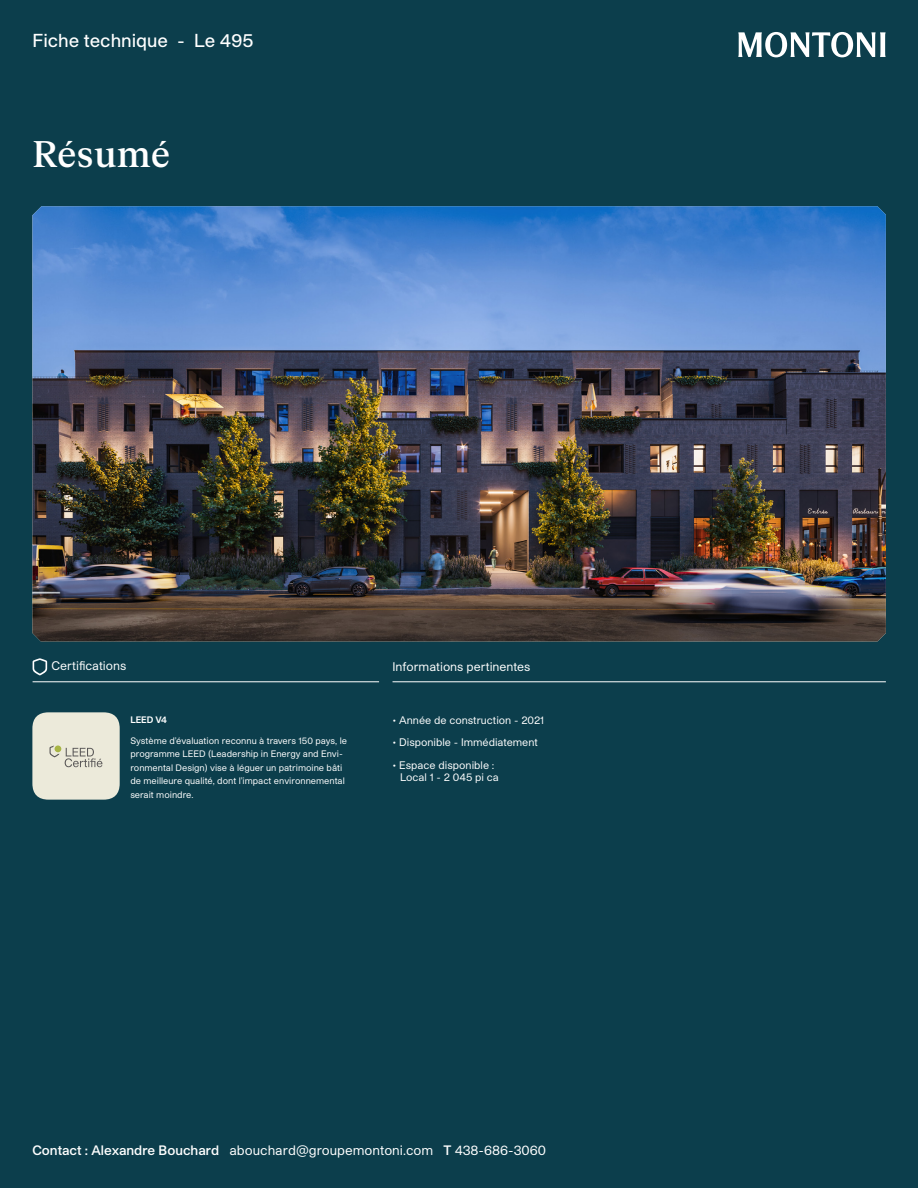
<style>
.page{position:relative;width:918px;height:1188px;background:#0c3e4c}
.page>*{position:absolute;margin:0;border:0;box-sizing:border-box;transform-origin:0 0}
.t1{font:500 36px "FK Roman Standard";color:#fff}
.t2{font:500 18px "Studio Pro";color:#fff}
.t3{font:13.2px "Studio Pro";color:#fff}
.t4{font:12px "Studio Pro";color:#fff}
.t5{font:10.5px/12.6px "Studio Pro";color:#fff}
.t6{font:9px/13.5px "Studio Pro";color:#fff}
.t7{font:700 9px "Studio Pro";color:#fff}
.s1{font-weight:600}
</style>
<div class="page">
<svg style="left:738px;top:32px;width:148px;height:25px"></svg>
<hr style="left:33px;top:681px;width:346px;height:1px;background:#fff">
<hr style="left:393px;top:681px;width:493px;height:1px;background:#fff">
<img style="left:32px;top:206px;width:854px;height:435px">
<svg style="left:33px;top:658px;width:14px;height:17px"></svg>
<div style="left:32px;top:712px;width:88px;height:88px;background:#eceada;border-radius:16px"></div>
<svg style="left:50px;top:746px;width:52px;height:21px"></svg>
<h2 class="t2" style="left:32px;top:28px;width:223px">Fiche technique - Le 495</h2>
<p class="t1" style="left:32px;top:126px;width:139px">Résumé</p>
<p class="t4" style="left:52px;top:658px;width:76px">Certifications</p>
<p class="t4" style="left:393px;top:659px;width:139px">Informations pertinentes</p>
<p class="t7" style="left:130px;top:713px;width:38px">LEED V4</p>
<p class="t6" style="left:130px;top:734px;width:218px">Système d’évaluation reconnu à travers 150 pays, le programme LEED (Leadership in Energy and Envi&shy;ronmental Design) vise à léguer un patrimoine bâti de meilleure qualité, dont l’impact environnemental serait moindre.</p>
<p class="t5" style="left:393px;top:714px;width:153px">• Année de construction - 2021</p>
<p class="t5" style="left:393px;top:736px;width:147px">• Disponible - Immédiatement</p>
<p class="t5" style="left:400px;top:758px;width:100px;text-indent:-7px">• Espace disponible :<br>Local 1 - 2 045 pi ca</p>
<h3 class="t3" style="left:32px;top:1142px;width:515px"><span class="s1">Contact : Alexandre Bouchard</span> abouchard@groupemontoni.com <span class="s1">T</span> 438-686-3060</h3>
</div>
